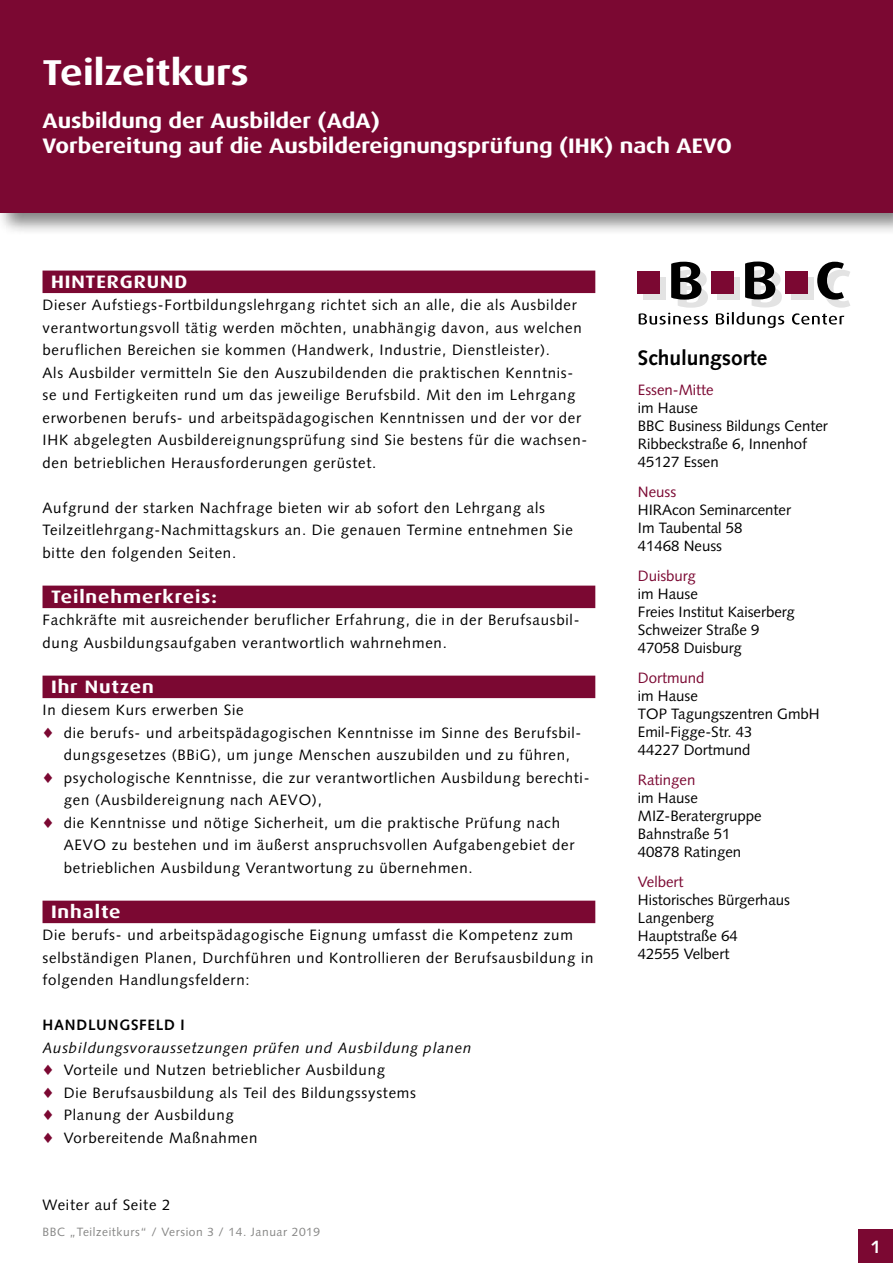
<style>
.page{position:relative;width:893px;height:1263px;background:#fff}
.page>*{position:absolute;margin:0;border:0;box-sizing:border-box;transform-origin:0 0}
.t1{font:700 36px "Dax Wide";color:#fff}
.t2{font:700 21px/25.2px "Dax Wide";color:#fff}
.t3{font:700 21px "Syntax LT Std";color:#000}
.t4{font:700 18px "Dax Wide";letter-spacing:.05em;color:#fff}
.t5{font:700 18px "Syntax LT Std";color:#fff}
.t6{font:15px/22.5px "Syntax LT Std";letter-spacing:.05em;color:#000}
.t7{font:15px/18px "Syntax LT Std";color:#000}
.t8{font:15px "Syntax LT Std";color:#7b0832}
.t9{font:700 15px "Syntax LT Std";letter-spacing:.05em;color:#000}
.t10{font:12px "Syntax LT Std";letter-spacing:.05em;color:#878786}
.s1{color:#7b0832}
.s2{font-style:italic}
</style>
<div class="page">
<div style="left:791px;top:278px;width:22px;height:22px;background:#e3e3e3"></div>
<div style="left:712px;top:271px;width:22px;height:22px;background:#7b0832"></div>
<svg style="left:639px;top:262px;width:69px;height:63px"></svg>
<svg style="left:716px;top:261px;width:68px;height:67px"></svg>
<svg style="left:792px;top:262px;width:58px;height:63px"></svg>
<div style="left:785px;top:271px;width:22px;height:22px;background:#7b0832"></div>
<div style="left:638px;top:271px;width:22px;height:22px;background:#7b0832"></div>
<div style="left:0;top:0;width:893px;height:236px;background:#000;opacity:.5"></div>
<div style="left:0;top:0;width:893px;height:213px;background:#7b0832"></div>
<div style="left:859px;top:1229px;width:34px;height:34px;background:#7b0832"></div>
<div style="left:43px;top:271px;width:552px;height:22px;background:#7b0832"></div>
<div style="left:43px;top:586px;width:552px;height:22px;background:#7b0832"></div>
<div style="left:43px;top:676px;width:552px;height:22px;background:#7b0832"></div>
<div style="left:43px;top:901px;width:552px;height:22px;background:#7b0832"></div>
<h1 class="t1" style="left:43px;top:52px;width:208px">Teilzeitkurs</h1>
<h2 class="t2" style="left:43px;top:108px;width:691px">Ausbildung der Ausbilder (AdA)<br>Vorbereitung auf die Ausbildereignungsprüfung (IHK) nach AEVO</h2>
<p class="t4" style="left:51px;top:271px;width:138px">HINTERGRUND</p>
<p class="t6" style="left:43px;top:294px;width:546px">Dieser Aufstiegs-Fortbildungslehrgang richtet sich an alle, die als Ausbilder verantwortungsvoll tätig werden möchten, unabhängig davon, aus welchen beruflichen Bereichen sie kommen (Handwerk, Industrie, Dienstleister).<br>Als Ausbilder vermitteln Sie den Auszubildenden die praktischen Kenntnis&shy;se und Fertigkeiten rund um das jeweilige Berufsbild. Mit den im Lehrgang erworbenen berufs- und arbeitspädagogischen Kenntnissen und der vor der IHK abgelegten Ausbildereignungsprüfung sind Sie bestens für die wachsen&shy;den betrieblichen Herausforderungen gerüstet.</p>
<p class="t6" style="left:43px;top:496px;width:532px">Aufgrund der starken Nachfrage bieten wir ab sofort den Lehrgang als<br>Teilzeitlehrgang-Nachmittagskurs an. Die genauen Termine entnehmen Sie bitte den folgenden Seiten.</p>
<p class="t4" style="left:51px;top:586px;width:167px">Teilnehmerkreis:</p>
<p class="t6" style="left:43px;top:609px;width:538px">Fachkräfte mit ausreichender beruflicher Erfahrung, die in der Berufsausbil&shy;dung Ausbildungsaufgaben verantwortlich wahrnehmen.</p>
<p class="t4" style="left:51px;top:676px;width:104px">Ihr Nutzen</p>
<p class="t6" style="left:43px;top:699px;width:203px">In diesem Kurs erwerben Sie</p>
<p class="t6" style="left:43px;top:721px;width:540px"><span class="s1">♦</span> die berufs- und arbeitspädagogischen Kenntnisse im Sinne des Berufsbil-</p>
<p class="t6" style="left:64px;top:744px;width:508px">dungsgesetzes (BBiG), um junge Menschen auszubilden und zu führen,</p>
<p class="t6" style="left:43px;top:766px;width:548px"><span class="s1">♦</span> psychologische Kenntnisse, die zur verantwortlichen Ausbildung berechti-</p>
<p class="t6" style="left:64px;top:789px;width:260px">gen (Ausbildereignung nach AEVO),</p>
<p class="t6" style="left:43px;top:811px;width:519px"><span class="s1">♦</span> die Kenntnisse und nötige Sicherheit, um die praktische Prüfung nach</p>
<p class="t6" style="left:64px;top:834px;width:512px">AEVO zu bestehen und im äußerst anspruchsvollen Aufgabengebiet der</p>
<p class="t6" style="left:64px;top:856px;width:410px">betrieblichen Ausbildung Verantwortung zu übernehmen.</p>
<p class="t4" style="left:51px;top:901px;width:71px">Inhalte</p>
<p class="t6" style="left:43px;top:924px;width:552px">Die berufs- und arbeitspädagogische Eignung umfasst die Kompetenz zum selbständigen Planen, Durchführen und Kontrollieren der Berufsausbildung in folgenden Handlungsfeldern:</p>
<p class="t9" style="left:43px;top:1016px;width:144px">HANDLUNGSFELD I</p>
<p class="t6" style="left:43px;top:1036px;width:431px"><span class="s2">Ausbildungsvoraussetzungen prüfen und Ausbildung planen </span><span class="s1">♦</span> Vorteile und Nutzen betrieblicher Ausbildung<br><span class="s1">♦</span> Die Berufsausbildung als Teil des Bildungssystems<br><span class="s1">♦</span> Planung der Ausbildung<br><span class="s1">♦</span> Vorbereitende Maßnahmen</p>
<p class="t6" style="left:43px;top:1194px;width:130px">Weiter auf Seite 2</p>
<p class="t10" style="left:43px;top:1224px;width:279px">BBC „Teilzeitkurs“ / Version 3 / 14. Januar 2019</p>
<h2 class="t3" style="left:638px;top:346px;width:131px">Schulungsorte</h2>
<p class="t8" style="left:638px;top:381px;width:77px">Essen-Mitte</p>
<p class="t7" style="left:638px;top:399px;width:192px">im Hause<br>BBC Business Bildungs Center<br>Ribbeckstraße 6, Innenhof<br>45127 Essen</p>
<p class="t8" style="left:638px;top:483px;width:40px">Neuss</p>
<p class="t7" style="left:638px;top:501px;width:155px">HIRAcon Seminarcenter<br>Im Taubental 58<br>41468 Neuss</p>
<p class="t8" style="left:638px;top:567px;width:59px">Duisburg</p>
<p class="t7" style="left:638px;top:585px;width:158px">im Hause<br>Freies Institut Kaiserberg<br>Schweizer Straße 9<br>47058 Duisburg</p>
<p class="t8" style="left:638px;top:669px;width:68px">Dortmund</p>
<p class="t7" style="left:638px;top:687px;width:183px">im Hause<br>TOP Tagungszentren GmbH<br>Emil-Figge-Str. 43<br>44227 Dortmund</p>
<p class="t8" style="left:638px;top:771px;width:59px">Ratingen</p>
<p class="t7" style="left:638px;top:789px;width:125px">im Hause<br>MIZ-Beratergruppe<br>Bahnstraße 51<br>40878 Ratingen</p>
<p class="t8" style="left:638px;top:873px;width:47px">Velbert</p>
<p class="t7" style="left:638px;top:891px;width:154px">Historisches Bürgerhaus<br>Langenberg<br>Hauptstraße 64<br>42555 Velbert</p>
<p class="t5" style="left:871px;top:1236px;width:12px">1</p>
</div>
